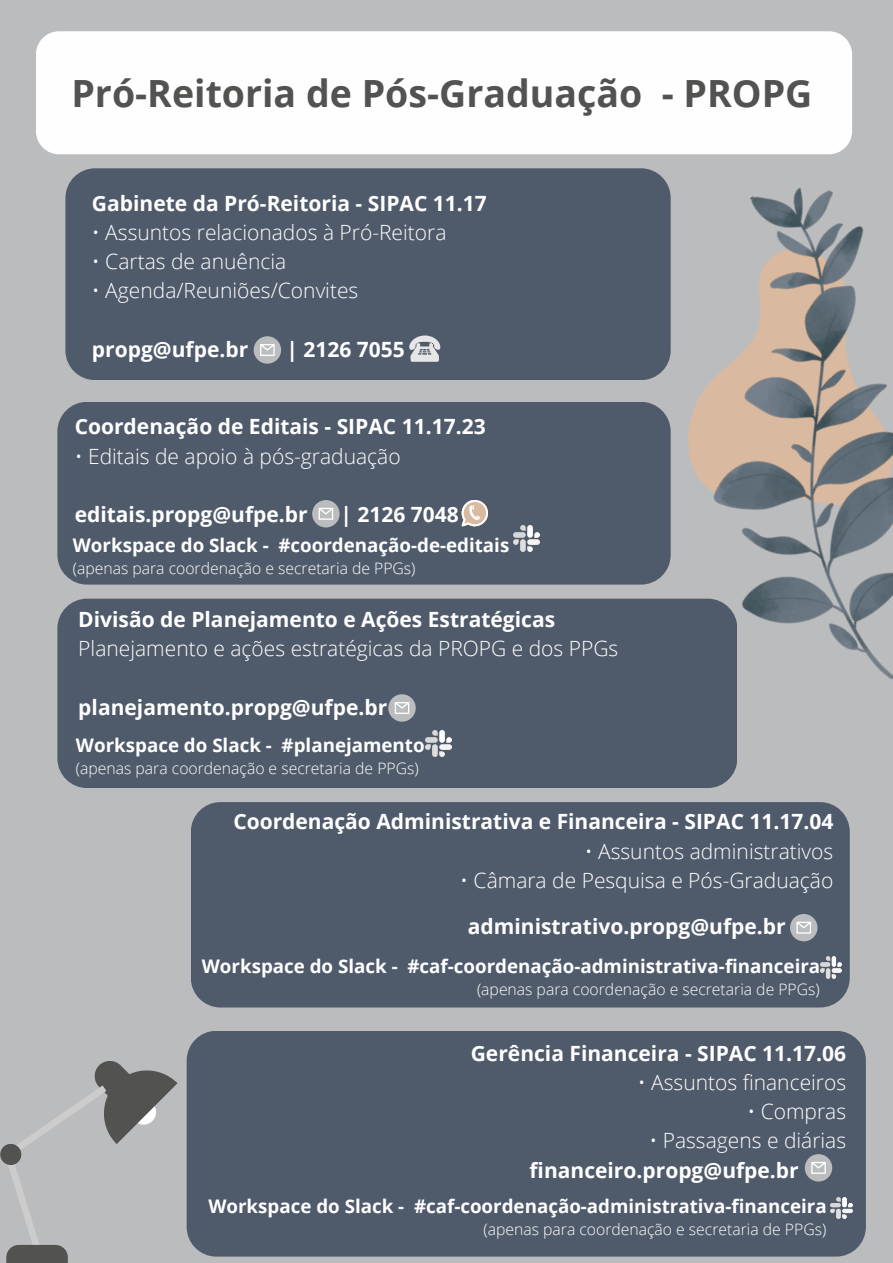
<style>
.page{position:relative;width:893px;height:1263px;background:#bbbcbd}
.page>*{position:absolute;margin:0;border:0;box-sizing:border-box;transform-origin:0 0}
.t1{font:700 37.5px "Open Sans";color:#525251}
.t2{font:700 21px "Open Sans";color:#fff}
.t3{font:300 21px "Open Sans";color:#fff}
.t4{font:700 18.75px "Open Sans";color:#fff}
.t5{font:300 15.75px "Open Sans";color:#fff}
</style>
<div class="page">
<div style="left:65px;top:168px;width:605px;height:212px;background:#4f5b6b;border-radius:30px"></div>
<div style="left:57px;top:402px;width:613px;height:183px;background:#4f5b6b;border-radius:30px"></div>
<div style="left:57px;top:599px;width:680px;height:189px;background:#4f5b6b;border-radius:30px"></div>
<div style="left:191px;top:802px;width:658px;height:205px;background:#4f5b6b;border-radius:30px"></div>
<div style="left:187px;top:1031px;width:679px;height:225px;background:#4f5b6b;border-radius:30px"></div>
<svg style="left:0;top:1061px;width:177px;height:202px"></svg>
<img style="left:546px;top:154px;width:347px;height:525px">
<div style="left:36px;top:31px;width:816px;height:123px;background:#fefefe;border-radius:23px"></div>
<svg style="left:409px;top:335px;width:32px;height:27px"></svg>
<div style="left:805px;top:1154px;width:27px;height:27px;background:#bbbcbd;border-radius:50%"></div>
<svg style="left:811px;top:1162px;width:15px;height:12px"></svg>
<svg style="left:790px;top:914px;width:27px;height:27px"></svg>
<svg style="left:796px;top:922px;width:15px;height:12px"></svg>
<svg style="left:388px;top:694px;width:28px;height:28px"></svg>
<svg style="left:395px;top:702px;width:14px;height:12px"></svg>
<svg style="left:312px;top:500px;width:27px;height:27px"></svg>
<svg style="left:318px;top:508px;width:15px;height:12px"></svg>
<div style="left:254px;top:336px;width:27px;height:28px;background:#bbbcbd;border-radius:50%"></div>
<svg style="left:260px;top:344px;width:15px;height:12px"></svg>
<svg style="left:462px;top:500px;width:26px;height:26px"></svg>
<img style="left:830px;top:1197px;width:22px;height:22px">
<img style="left:513px;top:525px;width:26px;height:26px">
<img style="left:425px;top:730px;width:26px;height:26px">
<img style="left:820px;top:957px;width:21px;height:21px">
<p class="t1" style="left:71px;top:67px;width:742px">Pró-Reitoria de Pós-Graduação - PROPG</p>
<p class="t2" style="left:92px;top:188px;width:396px">Gabinete da Pró-Reitoria - SIPAC 11.17</p>
<p class="t3" style="left:92px;top:217px;width:356px">• Assuntos relacionados à Pró-Reitora</p>
<p class="t3" style="left:92px;top:247px;width:196px">• Cartas de anuência</p>
<p class="t3" style="left:92px;top:276px;width:268px">• Agenda/Reuniões/Convites</p>
<p class="t2" style="left:92px;top:334px;width:158px">propg@ufpe.br</p>
<p class="t2" style="left:286px;top:334px;width:120px">| 2126 7055</p>
<p class="t2" style="left:75px;top:412px;width:412px">Coordenação de Editais - SIPAC 11.17.23</p>
<p class="t3" style="left:75px;top:441px;width:327px">• Editais de apoio à pós-graduação</p>
<p class="t2" style="left:75px;top:500px;width:234px">editais.propg@ufpe.br</p>
<p class="t2" style="left:340px;top:500px;width:120px">| 2126 7048</p>
<p class="t4" style="left:73px;top:532px;width:438px">Workspace do Slack - #coordenação-de-editais</p>
<p class="t5" style="left:73px;top:557px;width:344px">(apenas para coordenação e secretaria de PPGs)</p>
<p class="t2" style="left:78px;top:604px;width:478px">Divisão de Planejamento e Ações Estratégicas</p>
<p class="t3" style="left:78px;top:634px;width:541px">Planejamento e ações estratégicas da PROPG e dos PPGs</p>
<p class="t2" style="left:78px;top:692px;width:310px">planejamento.propg@ufpe.br</p>
<p class="t4" style="left:76px;top:732px;width:350px">Workspace do Slack - #planejamento</p>
<p class="t5" style="left:76px;top:757px;width:344px">(apenas para coordenação e secretaria de PPGs)</p>
<p class="t2" style="left:233px;top:807px;width:601px">Coordenação Administrativa e Financeira - SIPAC 11.17.04</p>
<p class="t3" style="left:585px;top:836px;width:250px">• Assuntos administrativos</p>
<p class="t3" style="left:460px;top:865px;width:374px">• Câmara de Pesquisa e Pós-Graduação</p>
<p class="t2" style="left:468px;top:912px;width:319px">administrativo.propg@ufpe.br</p>
<p class="t4" style="left:202px;top:953px;width:620px">Workspace do Slack - #caf-coordenação-administrativa-financeira</p>
<p class="t5" style="left:477px;top:978px;width:344px">(apenas para coordenação e secretaria de PPGs)</p>
<p class="t2" style="left:471px;top:1038px;width:377px">Gerência Financeira - SIPAC 11.17.06</p>
<p class="t3" style="left:638px;top:1067px;width:210px">• Assuntos financeiros</p>
<p class="t3" style="left:747px;top:1096px;width:100px">• Compras</p>
<p class="t3" style="left:649px;top:1126px;width:198px">• Passagens e diárias</p>
<p class="t2" style="left:529px;top:1155px;width:271px">financeiro.propg@ufpe.br</p>
<p class="t4" style="left:208px;top:1193px;width:620px">Workspace do Slack - #caf-coordenação-administrativa-financeira</p>
<p class="t5" style="left:483px;top:1218px;width:344px">(apenas para coordenação e secretaria de PPGs)</p>
</div>
